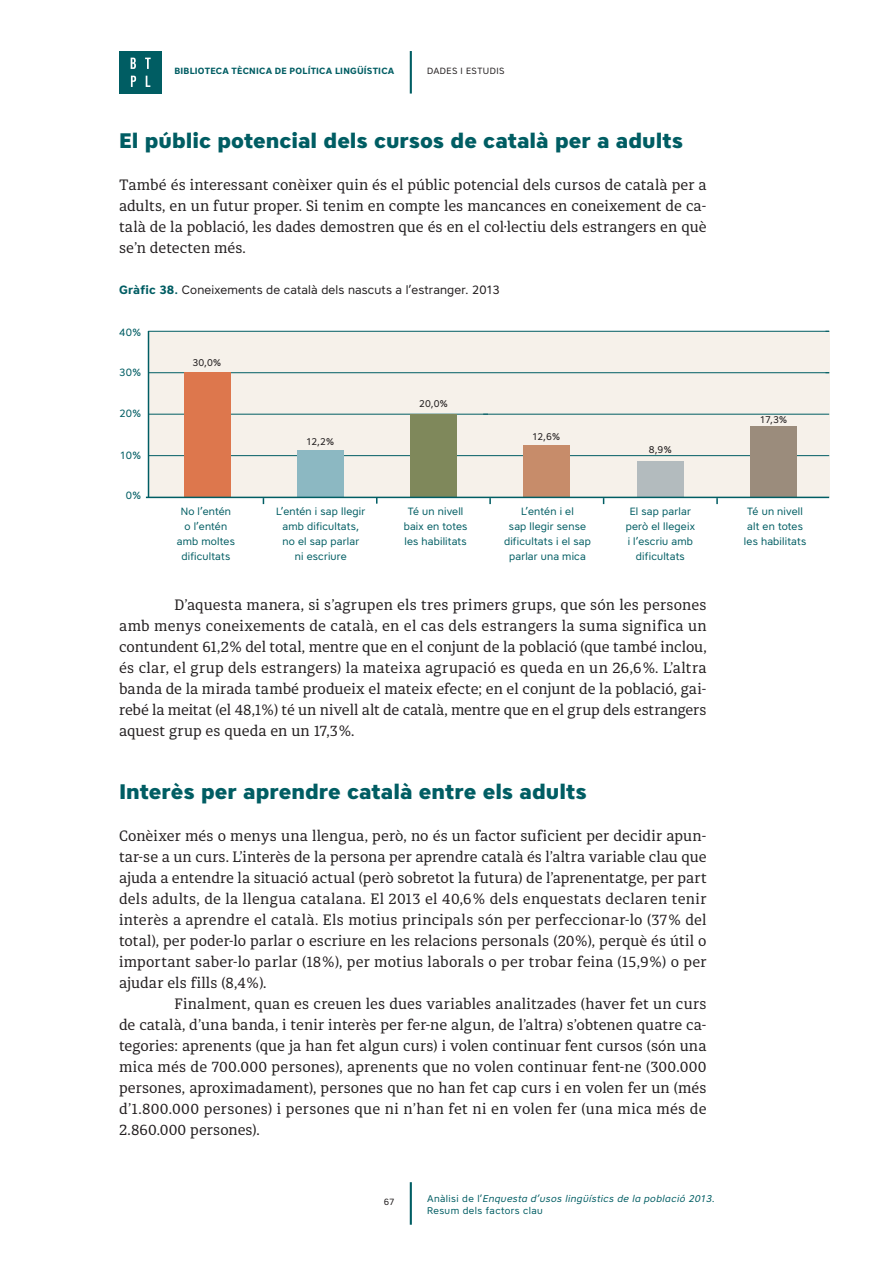
<style>
.page{position:relative;width:893px;height:1263px;background:#fff}
.page>*{position:absolute;margin:0;border:0;box-sizing:border-box;transform-origin:0 0}
.t1{font:800 21px "Core Sans A75";color:#005d63}
.t2{font:15px/21px "Diaria Pro";letter-spacing:.005em;color:#231f20;text-align:justify}
.t3{font:12px "Core Sans A45";letter-spacing:.015em;color:#231f20}
.t4{font:10.5px/15px "Core Sans A45";letter-spacing:.015em;color:#005d63;text-align:center}
.t5{font:italic 9.75px/12.1px "Core Sans A45";letter-spacing:.04em;color:#005d63}
.t6{font:9.75px "Core Sans A45";letter-spacing:-.065em;color:#231f20}
.t7{font:700 9px "Core Sans A65";letter-spacing:.02em;color:#005d63}
.t8{font:9px "Core Sans A45";letter-spacing:.05em;color:#231f20}
.s1{font-family:"Core Sans A65";font-weight:700;color:#005d63}
.s2{font-style:normal}
</style>
<div class="page">
<div style="left:119px;top:51px;width:43px;height:43px;background:#005d63"></div>
<svg style="left:131px;top:58px;width:20px;height:11px"></svg>
<svg style="left:131px;top:76px;width:19px;height:11px"></svg>
<hr style="left:410px;top:51px;width:2px;height:43px;background:#005d63">
<hr style="left:410px;top:1182px;width:2px;height:43px;background:#005d63">
<div style="left:149px;top:331px;width:680px;height:166px;background:#f6f1ea"></div>
<hr style="left:148px;top:331px;width:1px;height:167px;background:#005d63">
<svg style="left:489px;top:498px;width:2px;height:6px"></svg>
<svg style="left:716px;top:498px;width:2px;height:6px"></svg>
<hr style="left:148px;top:372px;width:681px;height:1px;background:#005d63">
<hr style="left:148px;top:414px;width:340px;height:1px;background:#005d63">
<hr style="left:483px;top:414px;width:346px;height:1px;background:#005d63">
<hr style="left:148px;top:455px;width:404px;height:1px;background:#005d63">
<hr style="left:531px;top:455px;width:298px;height:1px;background:#005d63">
<div style="left:184px;top:373px;width:46px;height:124px;background:#dd774d"></div>
<div style="left:297px;top:450px;width:46px;height:48px;background:#8cb8c2"></div>
<div style="left:410px;top:414px;width:46px;height:83px;background:#7f885b"></div>
<div style="left:523px;top:445px;width:47px;height:52px;background:#c78c6a"></div>
<div style="left:638px;top:461px;width:46px;height:36px;background:#b3bbbe"></div>
<div style="left:751px;top:426px;width:46px;height:71px;background:#9b8c7c"></div>
<hr style="left:146px;top:497px;width:683px;height:1px;background:#005d63">
<hr style="left:148px;top:331px;width:681px;height:1px;background:#005d63">
<p class="t7" style="left:174px;top:65px;width:222px">BIBLIOTECA TÈCNICA DE POLÍTICA LINGÜÍSTICA</p>
<p class="t8" style="left:427px;top:65px;width:79px">DADES I ESTUDIS</p>
<h1 class="t1" style="left:119px;top:126px;width:566px">El públic potencial dels cursos de català per a adults</h1>
<p class="t2" style="left:119px;top:174px;width:589px">També és interessant conèixer quin és el públic potencial dels cursos de català per a adults, en un futur proper. Si tenim en compte les mancances en coneixement de ca&shy;talà de la població, les dades demostren que és en el col·lectiu dels estrangers en què se’n detecten més.</p>
<p class="t3" style="left:119px;top:282px;width:382px"><span class="s1">Gràfic 38.</span> Coneixements de català dels nascuts a l’estranger. 2013</p>
<p class="t4" style="left:119px;top:324px;width:24px">40%</p>
<p class="t4" style="left:119px;top:365px;width:24px">30%</p>
<p class="t4" style="left:120px;top:405px;width:23px">20%</p>
<p class="t4" style="left:120px;top:447px;width:23px">10%</p>
<p class="t4" style="left:126px;top:488px;width:17px">0%</p>
<p class="t6" style="left:192px;top:356px;width:31px">30,0%</p>
<p class="t6" style="left:306px;top:435px;width:30px">12,2%</p>
<p class="t6" style="left:419px;top:397px;width:30px">20,0%</p>
<p class="t6" style="left:532px;top:430px;width:30px">12,6%</p>
<p class="t6" style="left:649px;top:443px;width:25px">8,9%</p>
<p class="t6" style="left:760px;top:413px;width:29px">17,3%</p>
<p class="t4" style="left:177px;top:504px;width:60px">No l’entén o l’entén amb moltes dificultats</p>
<p class="t4" style="left:276px;top:504px;width:91px">L’entén i sap llegir amb dificultats, no el sap parlar<br>ni escriure</p>
<p class="t4" style="left:404px;top:504px;width:65px">Té un nivell baix en totes les habilitats</p>
<p class="t4" style="left:504px;top:504px;width:88px">L’entén i el<br>sap llegir sense dificultats i el sap parlar una mica</p>
<p class="t4" style="left:626px;top:504px;width:71px">El sap parlar però el llegeix i l’escriu amb dificultats</p>
<p class="t4" style="left:744px;top:504px;width:64px">Té un nivell alt en totes les habilitats</p>
<p class="t2" style="left:119px;top:594px;width:589px;text-indent:55px">D’aquesta manera, si s’agrupen els tres primers grups, que són les persones amb menys coneixements de català, en el cas dels estrangers la suma significa un contundent 61,2% del total, mentre que en el conjunt de la població (que també inclou, és clar, el grup dels estrangers) la mateixa agrupació es queda en un 26,6%. L’altra banda de la mirada també produeix el mateix efecte; en el conjunt de la població, gai&shy;rebé la meitat (el 48,1%) té un nivell alt de català, mentre que en el grup dels estrangers aquest grup es queda en un 17,3%.</p>
<h1 class="t1" style="left:119px;top:777px;width:469px">Interès per aprendre català entre els adults</h1>
<p class="t2" style="left:119px;top:825px;width:589px">Conèixer més o menys una llengua, però, no és un factor suficient per decidir apun&shy;tar-se a un curs. L’interès de la persona per aprendre català és l’altra variable clau que ajuda a entendre la situació actual (però sobretot la futura) de l’aprenentatge, per part dels adults, de la llengua catalana. El 2013 el 40,6% dels enquestats declaren tenir interès a aprendre el català. Els motius principals són per perfeccionar-lo (37% del total), per poder-lo parlar o escriure en les relacions personals (20%), perquè és útil o important saber-lo parlar (18%), per motius laborals o per trobar feina (15,9%) o per ajudar els fills (8,4%).</p>
<p class="t2" style="left:119px;top:993px;width:589px;text-indent:55px">Finalment, quan es creuen les dues variables analitzades (haver fet un curs de català, d’una banda, i tenir interès per fer-ne algun, de l’altra) s’obtenen quatre ca&shy;tegories: aprenents (que ja han fet algun curs) i volen continuar fent cursos (són una mica més de 700.000 persones), aprenents que no volen continuar fent-ne (300.000 persones, aproximadament), persones que no han fet cap curs i en volen fer un (més d’1.800.000 persones) i persones que ni n’han fet ni en volen fer (una mica més de 2.860.000 persones).</p>
<p class="t8" style="left:384px;top:1195px;width:12px">67</p>
<p class="t5" style="left:427px;top:1192px;width:289px"><span class="s2">Anàlisi de l’</span>Enquesta d’usos lingüístics de la població 2013<span class="s2">.<br>Resum dels factors clau</span></p>
</div>
